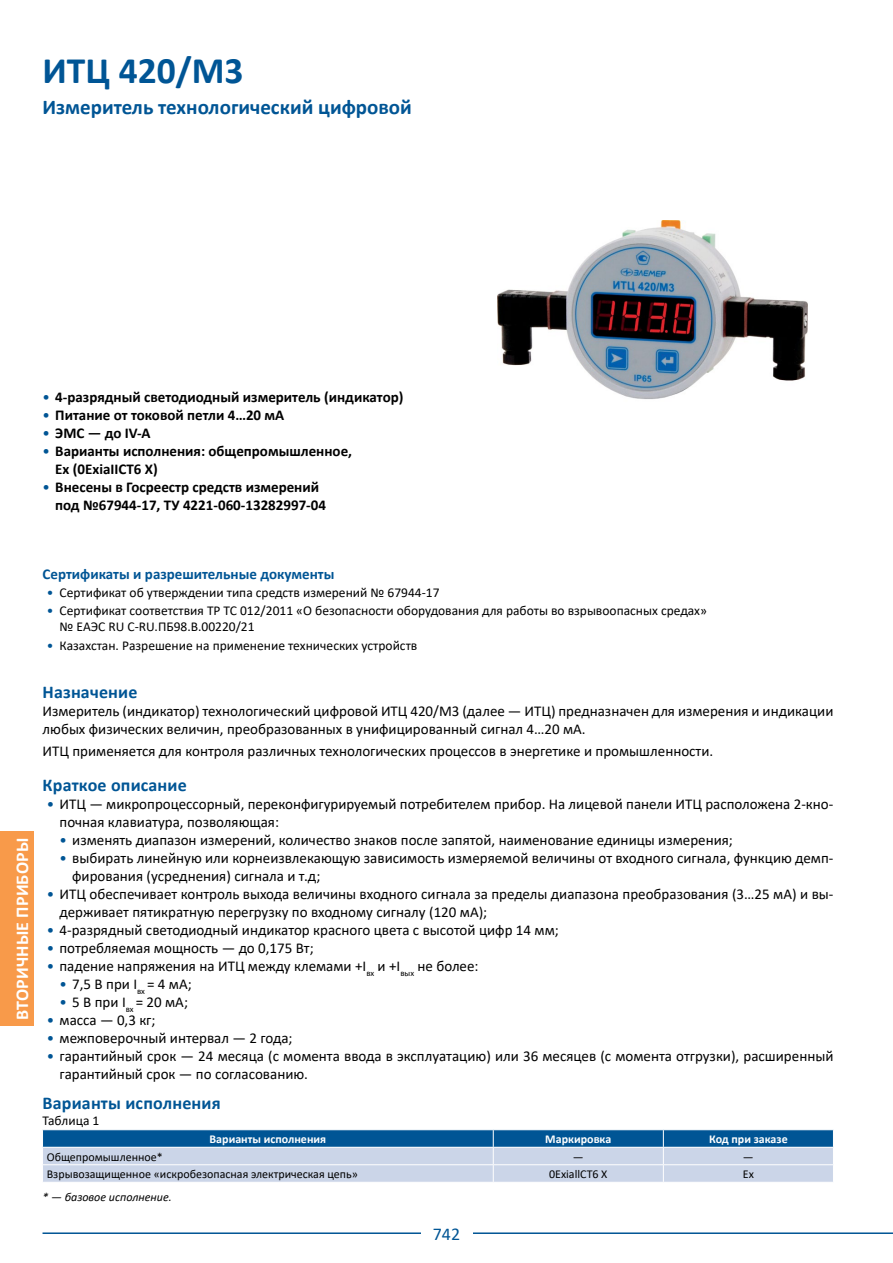
<style>
.page{position:relative;width:893px;height:1263px;background:#fff}
.page>*{position:absolute;margin:0;border:0;box-sizing:border-box;transform-origin:0 0}
.t1{font:700 37.5px "Calibri";color:#005595}
.t2{font:700 21px "Calibri";color:#005595}
.t3{font:700 18px "Calibri";letter-spacing:.01em;color:#005595}
.t4{font:700 18px "Calibri";letter-spacing:.01em;color:#fff}
.t5{font:18px "Calibri";color:#005595}
.t6{font:15px/18px "Calibri";color:#000}
.t7{font:700 15px/18px "Calibri";color:#000}
.t8{font:700 15px "Calibri";color:#005595}
.t9{font:13.5px/16.2px "Calibri";color:#000}
.t10{font:12px "Calibri";color:#000}
.t11{font:700 12px "Calibri";color:#fff}
.t12{font:italic 12px "Calibri";color:#000}
.s1{font-weight:400;color:#005595}
.s2{color:#005595}
</style>
<div class="page">
<hr style="left:43px;top:1232px;width:850px;height:2px;background:#005595">
<div style="left:421px;top:1225px;width:51px;height:16px;background:#fff"></div>
<div style="left:0;top:832px;width:34px;height:194px;background:#f89a4a"></div>
<svg style="left:42px;top:1130px;width:792px;height:52px;background:#8daece"></svg>
<img style="left:497px;top:220px;width:310px;height:179px">
<h1 class="t1" style="left:43px;top:44px;width:203px">ИТЦ 420/М3</h1>
<h2 class="t2" style="left:43px;top:92px;width:371px">Измеритель технологический цифровой</h2>
<p class="t7" style="left:43px;top:388px;width:362px"><span class="s1">•</span> 4-разрядный светодиодный измеритель (индикатор)</p>
<p class="t7" style="left:43px;top:406px;width:243px"><span class="s1">•</span> Питание от токовой петли 4…20 мА</p>
<p class="t7" style="left:43px;top:424px;width:110px"><span class="s1">•</span> ЭМС — до IV-A</p>
<p class="t7" style="left:55px;top:442px;width:298px;text-indent:-13px"><span class="s1">•</span> Варианты исполнения: общепромышленное,<br>Ex (0ExiaIICТ6 Х)</p>
<p class="t7" style="left:55px;top:478px;width:272px;text-indent:-13px"><span class="s1">•</span> Внесены в Госреестр средств измерений под №67944-17, ТУ 4221-060-13282997-04</p>
<p class="t4" style="left:9px;top:1020px;width:184px;rotate:-90deg">ВТОРИЧНЫЕ ПРИБОРЫ</p>
<p class="t8" style="left:43px;top:563px;width:293px">Сертификаты и разрешительные документы</p>
<p class="t9" style="left:47px;top:584px;width:394px"><span class="s2">•</span> Сертификат об утверждении типа средств измерений № 67944-17</p>
<p class="t9" style="left:60px;top:602px;width:649px;text-indent:-13px"><span class="s2">•</span> Сертификат соответствия ТР ТС 012/2011 «О безопасности оборудования для работы во взрывоопасных средах» № ЕАЭС RU C-RU.ПБ98.В.00220/21</p>
<p class="t9" style="left:47px;top:637px;width:372px"><span class="s2">•</span> Казахстан. Разрешение на применение технических устройств</p>
<p class="t3" style="left:43px;top:679px;width:96px">Назначение</p>
<p class="t6" style="left:43px;top:702px;width:792px">Измеритель (индикатор) технологический цифровой ИТЦ 420/М3 (далее — ИТЦ) предназначен для измерения и индикации любых физических величин, преобразованных в унифицированный сигнал 4…20 мА.</p>
<p class="t6" style="left:43px;top:742px;width:672px">ИТЦ применяется для контроля различных технологических процессов в энергетике и промышленности.</p>
<p class="t3" style="left:43px;top:772px;width:146px">Краткое описание</p>
<p class="t6" style="left:60px;top:794px;width:775px;text-indent:-13px"><span class="s2">•</span> ИТЦ — микропроцессорный, переконфигурируемый потребителем прибор. На лицевой панели ИТЦ расположена 2-кно&shy;почная клавиатура, позволяющая:</p>
<p class="t6" style="left:60px;top:830px;width:675px"><span class="s2">•</span> изменять диапазон измерений, количество знаков после запятой, наименование единицы измерения;</p>
<p class="t6" style="left:72px;top:848px;width:763px;text-indent:-13px"><span class="s2">•</span> выбирать линейную или корнеизвлекающую зависимость измеряемой величины от входного сигнала, функцию демп&shy;фирования (усреднения) сигнала и т.д;</p>
<p class="t6" style="left:60px;top:884px;width:775px;text-indent:-13px"><span class="s2">•</span> ИТЦ обеспечивает контроль выхода величины входного сигнала за пределы диапазона преобразования (3…25 мА) и вы&shy;держивает пятикратную перегрузку по входному сигналу (120 мА);</p>
<p class="t6" style="left:47px;top:920px;width:514px"><span class="s2">•</span> 4-разрядный светодиодный индикатор красного цвета с высотой цифр 14 мм;</p>
<p class="t6" style="left:47px;top:938px;width:268px"><span class="s2">•</span> потребляемая мощность — до 0,175 Вт;</p>
<p class="t6" style="left:47px;top:956px;width:433px"><span class="s2">•</span> падение напряжения на ИТЦ между клемами +I<sub>вх</sub> и +I<sub>вых</sub> не более:</p>
<p class="t6" style="left:60px;top:974px;width:134px"><span class="s2">•</span> 7,5 В при I<sub>вх</sub> = 4 мА;</p>
<p class="t6" style="left:60px;top:992px;width:130px"><span class="s2">•</span> 5 В при I<sub>вх</sub> = 20 мА;</p>
<p class="t6" style="left:47px;top:1010px;width:110px"><span class="s2">•</span> масса — 0,3 кг;</p>
<p class="t6" style="left:47px;top:1028px;width:247px"><span class="s2">•</span> межповерочный интервал — 2 года;</p>
<p class="t6" style="left:60px;top:1046px;width:775px;text-indent:-13px"><span class="s2">•</span> гарантийный срок — 24 месяца (с момента ввода в эксплуатацию) или 36 месяцев (с момента отгрузки), расширенный гарантийный срок — по согласованию.</p>
<p class="t3" style="left:43px;top:1090px;width:180px">Варианты исполнения</p>
<p class="t9" style="left:43px;top:1112px;width:58px">Таблица 1</p>
<p class="t11" style="left:210px;top:1130px;width:118px">Варианты исполнения</p>
<p class="t11" style="left:545px;top:1130px;width:68px">Маркировка</p>
<p class="t11" style="left:709px;top:1130px;width:80px">Код при заказе</p>
<p class="t10" style="left:47px;top:1148px;width:118px">Общепромышленное*</p>
<p class="t10" style="left:573px;top:1148px;width:12px">—</p>
<p class="t10" style="left:743px;top:1148px;width:12px">—</p>
<p class="t10" style="left:47px;top:1166px;width:313px">Взрывозащищенное «искробезопасная электрическая цепь»</p>
<p class="t10" style="left:549px;top:1166px;width:60px">0ExiallCT6 X</p>
<p class="t10" style="left:743px;top:1166px;width:13px">Ех</p>
<p class="t12" style="left:43px;top:1189px;width:131px">* — базовое исполнение.</p>
<p class="t5" style="left:433px;top:1221px;width:29px">742</p>
</div>
